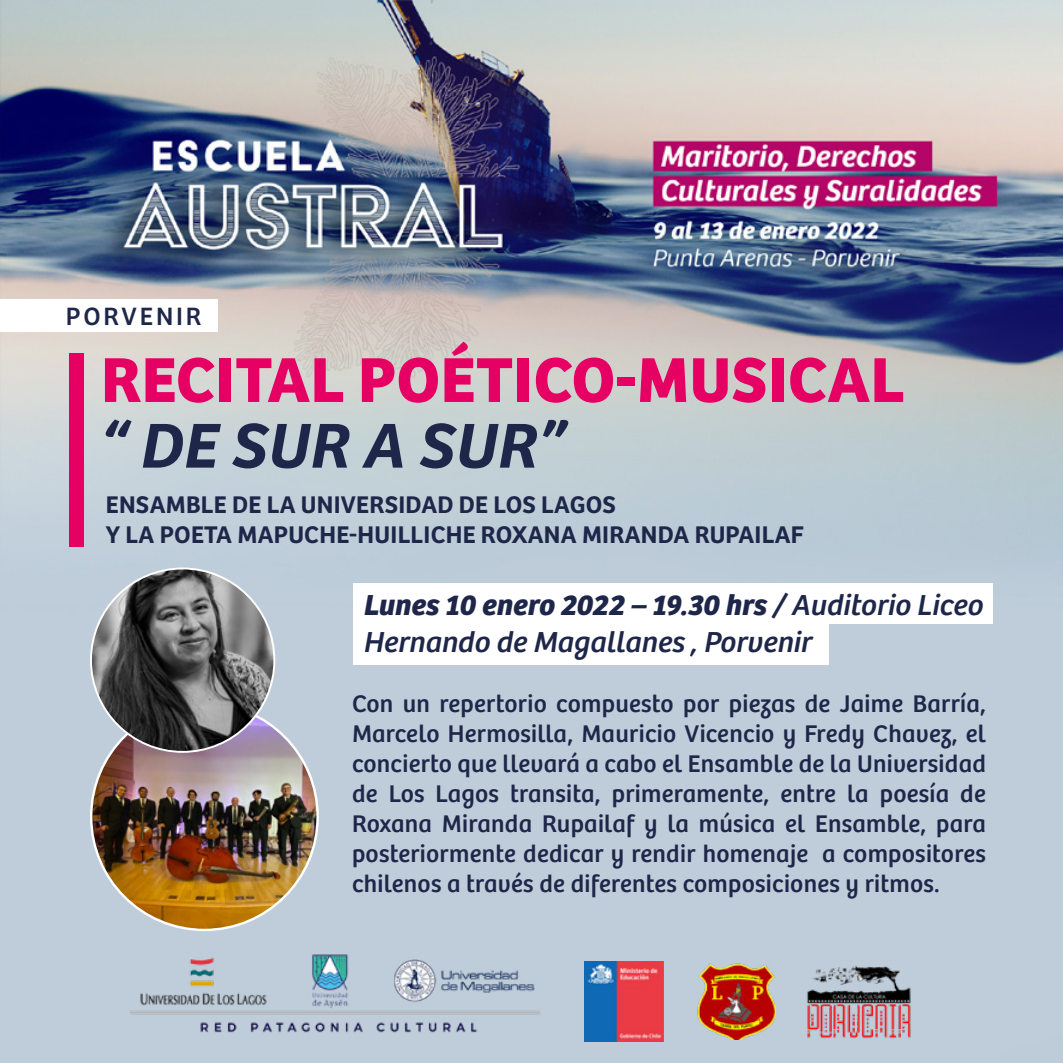
<style>
.page{position:relative;width:1063px;height:1063px;background:#fff}
.page>*{position:absolute;margin:0;border:0;box-sizing:border-box;transform-origin:0 0}
.t1{font:700 65.75px "Bree";letter-spacing:.01em;color:#e60064}
.t2{font:italic 600 65.75px "Bree";letter-spacing:.01em;color:#1e2749}
.t3{font:italic 30px/37.5px "Bree";color:#1e2749}
.t4{font:26px "Bree";letter-spacing:.11em;color:#1e2749}
.t5{font:25px/30px "Bree";letter-spacing:.01em;color:#1e2749;text-align:justify}
.t6{font:600 25px/30px "Bree";letter-spacing:.01em;color:#1e2749}
.s1{font-weight:700}
</style>
<div class="page">
<img style="left:0;top:0;width:1063px;height:1063px">
<div style="left:354px;top:583px;width:639px;height:41px;background:#fff"></div>
<div style="left:354px;top:624px;width:475px;height:41px;background:#fff"></div>
<div style="left:70px;top:353px;width:14px;height:194px;background:#e60064"></div>
<div style="left:0;top:299px;width:218px;height:33px;background:#fff"></div>
<img style="left:91px;top:704px;width:227px;height:226px;border-radius:113px">
<img style="left:91px;top:568px;width:183px;height:184px;border-radius:92px">
<img style="left:104px;top:946px;width:460px;height:98px">
<img style="left:584px;top:962px;width:80px;height:79px">
<img style="left:696px;top:960px;width:79px;height:80px">
<img style="left:805px;top:960px;width:107px;height:81px">
<p class="t4" style="left:66px;top:296px;width:137px">PORVENIR</p>
<h1 class="t1" style="left:101px;top:328px;width:805px">RECITAL POÉTICO-MUSICAL</h1>
<h1 class="t2" style="left:101px;top:395px;width:466px">“ DE SUR A SUR”</h1>
<p class="t6" style="left:106px;top:487px;width:700px">ENSAMBLE DE LA UNIVERSIDAD DE LOS LAGOS<br>Y LA POETA MAPUCHE-HUILLICHE ROXANA MIRANDA RUPAILAF</p>
<p class="t3" style="left:364px;top:584px;width:621px"><span class="s1">Lunes 10 enero 2022 – 19.30 hrs</span> / Auditorio Liceo<br>Hernando de Magallanes , Porvenir</p>
<p class="t5" style="left:352px;top:687px;width:636px">Con un repertorio compuesto por piezas de Jaime Barría, Marcelo Hermosilla, Mauricio Vicencio y Fredy Chavez, el concierto que llevará a cabo el Ensamble de la Universidad de Los Lagos transita, primeramente, entre la poesía de Roxana Miranda Rupailaf y la música el Ensamble, para posteriormente dedicar y rendir homenaje a compositores chilenos a través de diferentes composiciones y ritmos.</p>
</div>
